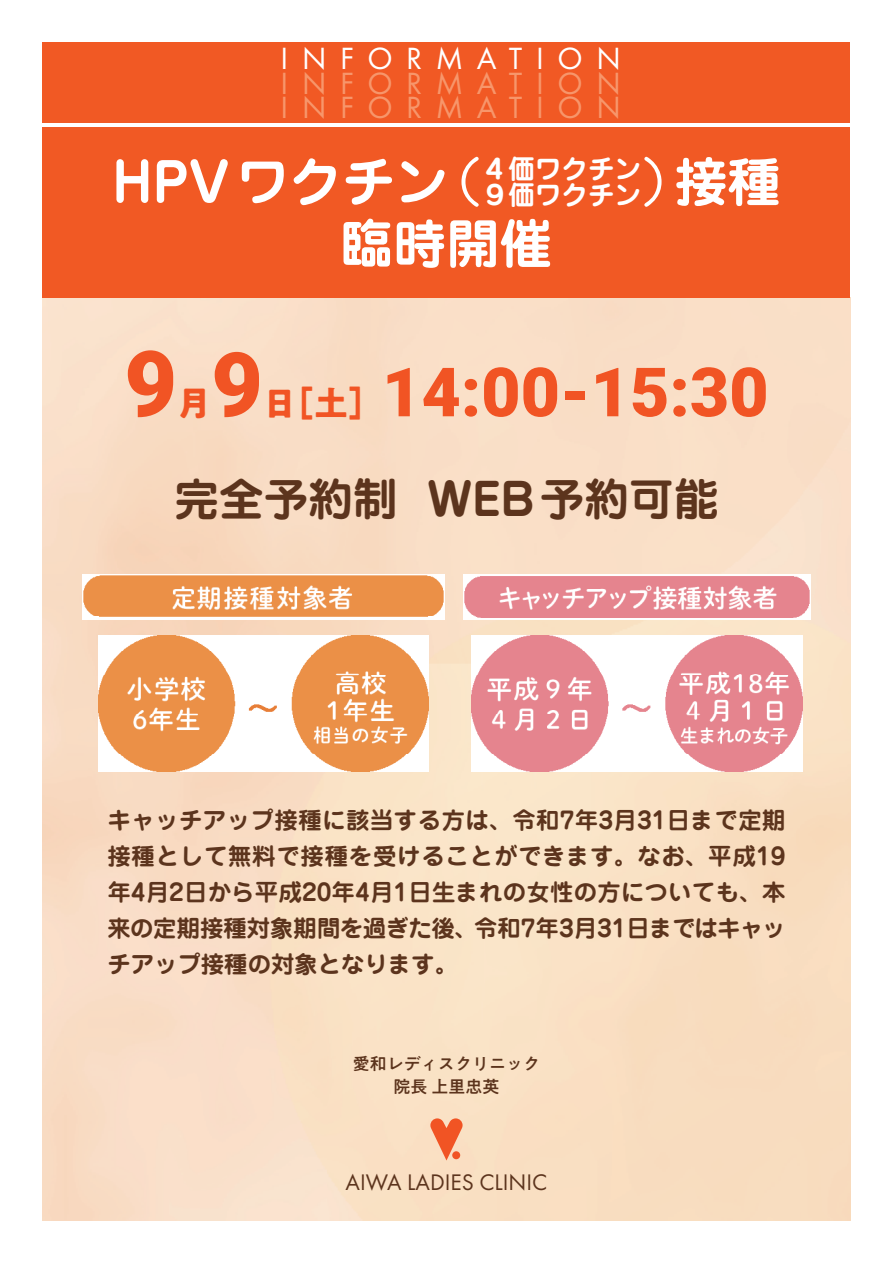
<style>
.page{position:relative;width:893px;height:1263px;background:#fff}
.page>*{position:absolute;margin:0;border:0;box-sizing:border-box;transform-origin:0 0}
.t1{font:900 91.35px "Roboto";color:#f15424}
.t2{font:900 68.1px "Roboto";color:#f15424}
.t3{font:700 53.1px "Jun 501 Pro";color:#fff}
.t4{font:53.1px "Jun 201 Pro";color:#fff}
.t5{font:700 44.7px "Jun 501 Pro";color:#5c341d}
.t6{font:700 34.05px "PA1 Gothic Std N";color:#f15424}
.t7{font:31.95px/24.5px "Futura PT";letter-spacing:.425em;color:#f7966b}
.t8{font:31.95px "Futura PT";letter-spacing:.425em;color:#fff}
.t9{font:700 26.55px "Jun 501 Pro";color:#fff}
.t10{font:700 23.4px/36.2px "Jun 501 Pro";letter-spacing:.01em;color:#5c341d;text-align:right}
.t11{font:23.4px "Futura PT";color:#5c341d}
.t12{font:500 16.95px/23.4px "PA1 Gothic Std N";color:#5c341d;text-align:center}
.s1{font-size:89.25px}
</style>
<div class="page">
<div style="left:43px;top:43px;width:807px;height:80px;background:#f15924"></div>
<div style="left:43px;top:128px;width:807px;height:170px;background:#f15924"></div>
<svg style="left:430px;top:1118px;width:33px;height:42px"></svg>
<img style="left:83px;top:575px;width:361px;height:42px">
<img style="left:98px;top:635px;width:331px;height:137px">
<img style="left:464px;top:576px;width:346px;height:42px">
<img style="left:471px;top:635px;width:331px;height:137px">
<h3 class="t8" style="left:281px;top:40px;width:342px">INFORMATION</h3>
<h3 class="t7" style="left:281px;top:71px;width:342px">INFORMATION<br>INFORMATION</h3>
<p class="t9" style="left:482px;top:147px;width:161px">４価ワクチン</p>
<h3 class="t4" style="left:429px;top:140px;width:55px">（</h3>
<h3 class="t4" style="left:641px;top:140px;width:55px">）</h3>
<h3 class="t3" style="left:112px;top:140px;width:338px">HPVワクチン</h3>
<h3 class="t3" style="left:674px;top:140px;width:108px">接種</h3>
<p class="t9" style="left:482px;top:174px;width:161px">９価ワクチン</p>
<h3 class="t3" style="left:340px;top:201px;width:214px">臨時開催</h3>
<h1 class="t1" style="left:124px;top:320px;width:140px">9 <span class="s1">9</span></h1>
<h3 class="t6" style="left:177px;top:382px;width:36px">月</h3>
<h3 class="t6" style="left:263px;top:382px;width:121px">［日土[</h3>
<h2 class="t2" style="left:382px;top:344px;width:388px">14:00-15:30</h2>
<h3 class="t5" style="left:175px;top:463px;width:225px">完全予約制</h3>
<h3 class="t5" style="left:428px;top:463px;width:292px">WEB予約可能</h3>
<p class="t10" style="left:107px;top:799px;width:680px">キャッチアップ接種に該当する方は、令和7年3月31日まで定期接種として無料で接種を受けることができます。なお、平成19年4月2日から平成20年4月1日生まれの女性の方についても、本令和7年3月31日まではキャッ</p>
<p class="t10" style="left:107px;top:908px;width:372px;text-align:left">来の定期接種対象期間を過ぎた後、チアップ接種の対象となります。</p>
<p class="t12" style="left:353px;top:1053px;width:189px">愛和レディスクリニック院長上里忠英</p>
<p class="t11" style="left:346px;top:1168px;width:203px">AIWA LADIES CLINIC</p>
</div>
